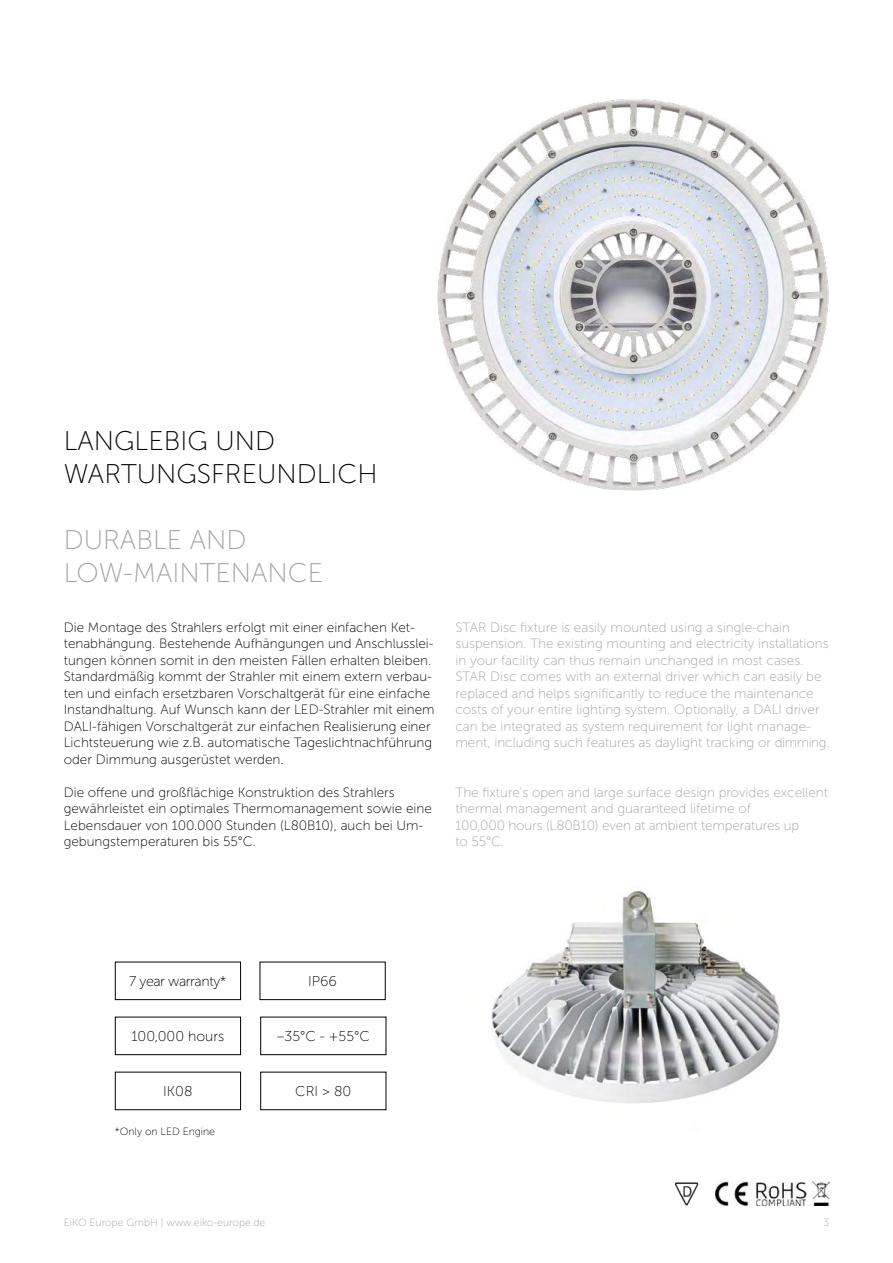
<style>
.page{position:relative;width:893px;height:1263px;background:#fff}
.page>*{position:absolute;margin:0;border:0;box-sizing:border-box;transform-origin:0 0}
.t1{font:27px/33px "Museo Sans 100";color:#000}
.t2{font:27px/33px "Museo Sans 100";color:#a3a3a3}
.t3{font:14.25px "Museo Sans 100";color:#000}
.t4{font:14.25px "Museo Sans 100";letter-spacing:-.03em;color:#000}
.t5{font:13.5px/16.5px "Museo Sans 100";color:#000}
.t6{font:13.5px/16.5px "Museo Sans 100";color:#a3a3a3}
.t7{font:10.5px "Museo Sans 100";color:#a3a3a3}
.t8{font:10.5px "Museo Sans 100";color:#000}
</style>
<div class="page">
<img style="left:437px;top:99px;width:392px;height:392px">
<img style="left:491px;top:890px;width:289px;height:213px">
<div style="left:115px;top:962px;width:126px;height:38px;border:1px solid #000"></div>
<div style="left:260px;top:1072px;width:126px;height:38px;border:1px solid #000"></div>
<div style="left:115px;top:1017px;width:126px;height:38px;border:1px solid #000"></div>
<div style="left:260px;top:962px;width:126px;height:38px;border:1px solid #000"></div>
<div style="left:115px;top:1072px;width:126px;height:38px;border:1px solid #000"></div>
<div style="left:260px;top:1017px;width:126px;height:38px;border:1px solid #000"></div>
<img style="left:716px;top:1181px;width:113px;height:24px">
<img style="left:674px;top:1182px;width:25px;height:23px">
<h1 class="t1" style="left:64px;top:425px;width:315px">LANGLEBIG UND<br>WARTUNGSFREUNDLICH</h1>
<h1 class="t2" style="left:64px;top:524px;width:261px">DURABLE AND<br>LOW-MAINTENANCE</h1>
<p class="t5" style="left:64px;top:619px;width:372px">Die Montage des Strahlers erfolgt mit einer einfachen Ket&shy;tenabhängung. Bestehende Aufhängungen und Anschlusslei&shy;tungen können somit in den meisten Fällen erhalten bleiben.<br>Standardmäßig kommt der Strahler mit einem extern verbau&shy;ten und einfach ersetzbaren Vorschaltgerät für eine einfache Instandhaltung. Auf Wunsch kann der LED-Strahler mit einem DALI-fähigen Vorschaltgerät zur einfachen Realisierung einer Lichtsteuerung wie z.B. automatische Tageslichtnachführung oder Dimmung ausgerüstet werden.</p>
<p class="t5" style="left:64px;top:784px;width:369px">Die offene und großflächige Konstruktion des Strahlers gewährleistet ein optimales Thermomanagement sowie eine Lebensdauer von 100.000 Stunden (L80B10), auch bei Um&shy;gebungstemperaturen bis 55°C.</p>
<p class="t6" style="left:455px;top:619px;width:375px">STAR Disc fixture is easily mounted using a single-chain suspension. The existing mounting and electricity installations in your facility can thus remain unchanged in most cases.<br>STAR Disc comes with an external driver which can easily be replaced and helps significantly to reduce the maintenance costs of your entire lighting system. Optionally, a DALI driver can be integrated as system requirement for light manage&shy;ment, including such features as daylight tracking or dimming.</p>
<p class="t6" style="left:455px;top:784px;width:374px">The fixture's open and large surface design provides excellent thermal management and guaranteed lifetime of<br>100,000 hours (L80B10) even at ambient temperatures up<br>to 55°C.</p>
<p class="t4" style="left:129px;top:974px;width:99px">7 year warranty*</p>
<p class="t3" style="left:308px;top:974px;width:30px">IP66</p>
<p class="t3" style="left:131px;top:1029px;width:95px">100,000 hours</p>
<p class="t3" style="left:277px;top:1029px;width:95px">–35°C - +55°C</p>
<p class="t3" style="left:163px;top:1084px;width:31px">IK08</p>
<p class="t3" style="left:295px;top:1084px;width:58px">CRI &gt; 80</p>
<p class="t8" style="left:115px;top:1125px;width:102px">*Only on LED Engine</p>
<p class="t7" style="left:64px;top:1216px;width:203px">EiKO Europe GmbH | www.eiko-europe.de</p>
<p class="t7" style="left:823px;top:1216px;width:7px">3</p>
</div>
